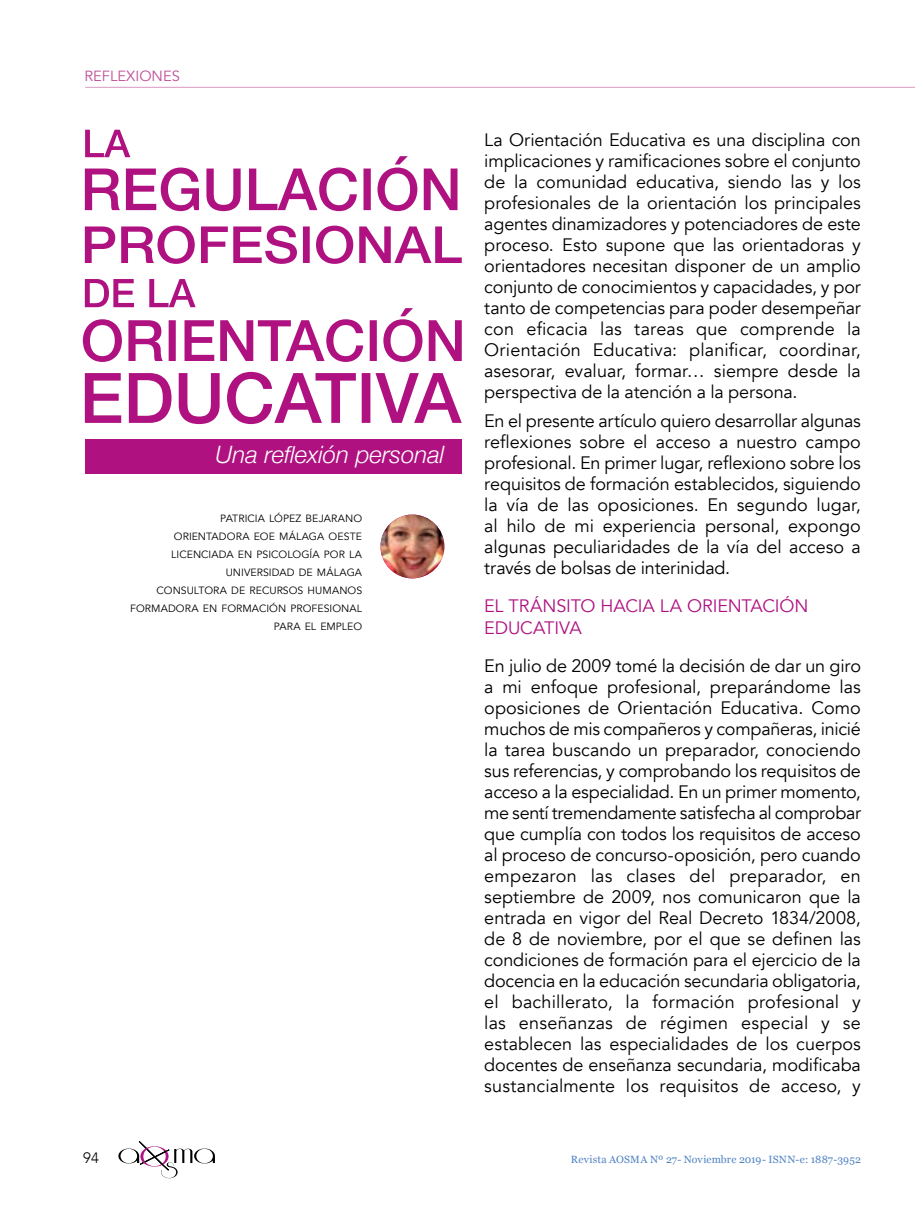
<style>
.page{position:relative;width:915px;height:1212px;background:#fff}
.page>*{position:absolute;margin:0;border:0;box-sizing:border-box;transform-origin:0 0}
.t1{font:italic 300 24px "Helvetica Neue";color:#fff}
.t2{font:18px/21px "Avenir";color:#000;text-align:justify}
.t3{font:18px/22.5px "Avenir";letter-spacing:-.005em;color:#af1280}
.t4{font:300 15px "Avenir";color:#000}
.t5{font:14.7px "Avenir";color:#bd4f97}
.t6{font:10.5px/18px "Avenir";letter-spacing:.005em;color:#000}
.t7{font:10.5px "Georgia";letter-spacing:.01em;color:#5082c3}
</style>
<div class="page">
<svg style="left:118px;top:1141px;width:97px;height:37px"></svg>
<div style="left:73px;top:76px;width:841px;height:12px;background:#000;opacity:.75"></div>
<div style="left:85px;top:439px;width:376px;height:34px;background:#af1280"></div>
<img style="left:380px;top:515px;width:64px;height:63px;border-radius:32px">
<svg style="left:85px;top:372px;width:376px;height:52px"></svg>
<svg style="left:83px;top:279px;width:378px;height:83px"></svg>
<svg style="left:85px;top:226px;width:376px;height:38px"></svg>
<svg style="left:85px;top:130px;width:372px;height:81px"></svg>
<p class="t5" style="left:84px;top:67px;width:9px">REFLE</p>
<p class="t5" style="left:126px;top:67px;width:19px">XIONES</p>
<h1 class="t1" style="left:215px;top:435px;width:230px">Una reflexión personal</h1>
<p class="t6" style="left:220px;top:509px;width:7px">PATRI</p>
<p class="t6" style="left:247px;top:509px;width:66px">CIA LÓPEZ BEJARANO</p>
<p class="t6" style="left:171px;top:527px;width:165px;text-indent:108px">MÁLAGA OESTE<br>LICENCIADAEN PSICOLO</p>
<p class="t6" style="left:174px;top:527px;width:8px">ORIENTA</p>
<p class="t6" style="left:219px;top:527px;width:17px">DORA</p>
<p class="t6" style="left:254px;top:527px;width:8px">EOE</p>
<p class="t6" style="left:301px;top:545px;width:31px">GÍA POR</p>
<p class="t6" style="left:349px;top:545px;width:8px">LA</p>
<p class="t6" style="left:226px;top:563px;width:31px">UNIVERSI</p>
<p class="t6" style="left:272px;top:563px;width:92px">DAD DE MÁLAGA</p>
<p class="t6" style="left:156px;top:581px;width:16px">CONSULTORA</p>
<p class="t6" style="left:231px;top:581px;width:46px">DE RECURSOS</p>
<p class="t6" style="left:307px;top:581px;width:33px">HUMANOS</p>
<p class="t6" style="left:130px;top:599px;width:8px">FOR</p>
<p class="t6" style="left:151px;top:599px;width:34px">MADORA</p>
<p class="t6" style="left:203px;top:599px;width:27px">EN FOR</p>
<p class="t6" style="left:274px;top:599px;width:25px;text-indent:-31px">MACIÓN PROFESIONAL<br>PARA</p>
<p class="t6" style="left:305px;top:617px;width:39px">EL EMPLEO</p>
<p class="t2" style="left:484px;top:129px;width:378px">La Orientación Educativa es una disciplina con implicaciones y ramificaciones sobre el conjunto de la comunidad educativa, siendo las y los profesionales de la orientación los principales agentes dinamizadores y potenciadores de este proceso. Esto supone que las orientadoras y orientadores necesitan disponer de un amplio conjunto de conocimientos y capacidades, y por tanto de competencias para poder desempeñar con eficacia las tareas que comprende la Orientación Educativa: planificar, coordinar, asesorar, evaluar, formar… siempre desde la perspectiva de la atención a la persona.</p>
<p class="t2" style="left:484px;top:411px;width:378px">En el presente artículo quiero desarrollar algunas reflexiones sobre el acceso a nuestro campo profesional. En primer lugar, reflexiono sobre los requisitos de formación establecidos, siguiendo la vía de las oposiciones. En segundo lugar, al hilo de mi experiencia personal, expongo algunas peculiaridades de la vía del acceso a través de bolsas de interinidad.</p>
<p class="t3" style="left:484px;top:594px;width:325px">EL TRÁNSITO HACIA LA ORIENTACIÓN<br>EDUCATIVA</p>
<p class="t2" style="left:484px;top:656px;width:378px">En julio de 2009 tomé la decisión de dar un giro a mi enfoque profesional, preparándome las oposiciones de Orientación Educativa. Como muchos de mis compañeros y compañeras, inicié la tarea buscando un preparador, conociendo sus referencias, y comprobando los requisitos de acceso a la especialidad. En un primer momento, me sentí tremendamente satisfecha al comprobar que cumplía con todos los requisitos de acceso al proceso de concurso-oposición, pero cuando empezaron las clases del preparador, en septiembre de 2009, nos comunicaron que la entrada en vigor del Real Decreto 1834/2008, de 8 de noviembre, por el que se definen las condiciones de formación para el ejercicio de la docencia en la educación secundaria obligatoria, el bachillerato, la formación profesional y las enseñanzas de régimen especial y se establecen las especialidades de los cuerpos docentes de enseñanza secundaria, modificaba sustancialmente los requisitos de acceso, y</p>
<p class="t4" style="left:83px;top:1149px;width:17px">94</p>
<p class="t7" style="left:570px;top:1152px;width:291px">Revista AOSMA Nº 27- Noviembre 2019- ISNN-e: 1887-3952</p>
</div>
